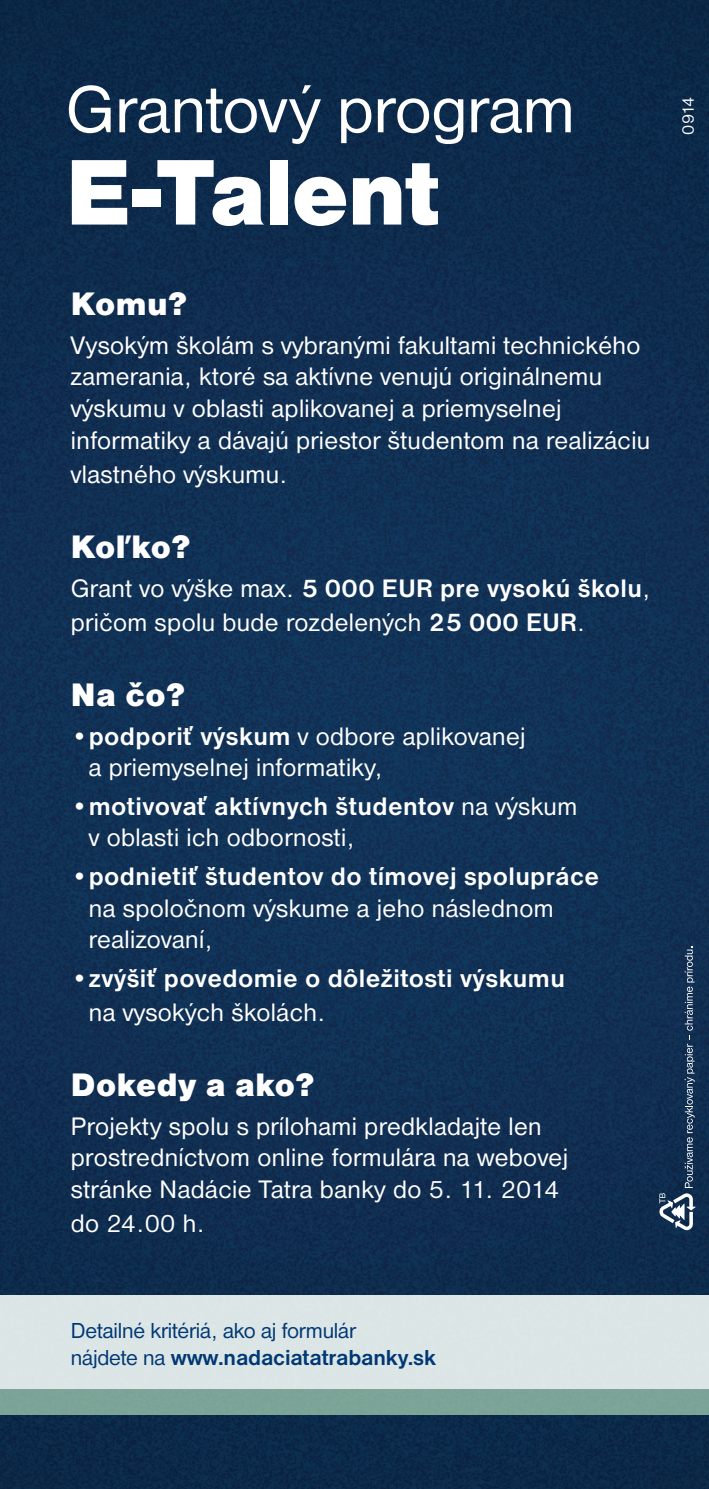
<style>
.page{position:relative;width:709px;height:1489px;background:#fff}
.page>*{position:absolute;margin:0;border:0;box-sizing:border-box;transform-origin:0 0}
.t1{font:96.5px "Nimbus Sans DOT Blac";letter-spacing:-.015em;color:#fff}
.t2{font:69.25px "Nimbus Sans DOT";letter-spacing:-.005em;color:#fff}
.t3{font:33.75px "Nimbus Sans DOT Blac";letter-spacing:.015em;color:#fff}
.t4{font:26.25px/31.5px "Nimbus Sans DOT";letter-spacing:.015em;color:#fff}
.t5{font:700 26.25px/34.5px "Nimbus Sans DOT";letter-spacing:.015em;color:#fff}
.t6{font:22.5px/27px "Nimbus Sans DOT";letter-spacing:-.01em;color:#003874}
.t7{font:17.5px "Nimbus Sans DOT";color:#fff}
.s1{font-weight:700}
.s2{font-weight:400}
</style>
<div class="page">
<img style="left:0;top:0;width:709px;height:1488px">
<div style="left:0;top:1295px;width:709px;height:94px;background:#dce5e5"></div>
<div style="left:0;top:1389px;width:709px;height:25px;background:#7ca497"></div>
<svg style="left:684px;top:946px;width:10px;height:241px"></svg>
<svg style="left:659px;top:1193px;width:36px;height:37px"></svg>
<h2 class="t2" style="left:66px;top:82px;width:511px">Grantový program</h2>
<h1 class="t1" style="left:66px;top:154px;width:376px">E-Talent</h1>
<p class="t3" style="left:71px;top:291px;width:118px">Komu?</p>
<p class="t4" style="left:71px;top:332px;width:581px">Vysokým školám s vybranými fakultami technického zamerania, ktoré sa aktívne venujú originálnemu výskumu v oblasti aplikovanej a priemyselnej informatiky a dávajú priestor študentom na realizáciu</p>
<p class="t4" style="left:71px;top:461px;width:218px">vlastného výskumu.</p>
<p class="t3" style="left:71px;top:533px;width:121px">Koľko?</p>
<p class="t4" style="left:71px;top:573px;width:581px;line-height:34.5px">Grant vo výške max. <span class="s1">5 000 EUR pre vysokú školu</span>, pričom spolu bude rozdelených <span class="s1">25 000 EUR</span>.</p>
<p class="t3" style="left:71px;top:681px;width:116px">Na čo?</p>
<p class="t4" style="left:89px;top:722px;width:438px;text-indent:-18px">• <span class="s1">podporiť výskum</span> v odbore aplikovanej a priemyselnej informatiky,</p>
<p class="t4" style="left:89px;top:792px;width:490px;text-indent:-18px">• <span class="s1">motivovať aktívnych študentov</span> na výskum v oblasti ich odbornosti,</p>
<p class="t4" style="left:89px;top:862px;width:512px;text-indent:-18px">• <span class="s1">podnietiť študentov do tímovej spolupráce </span>na spoločnom výskume a jeho následnom realizovaní,</p>
<p class="t5" style="left:89px;top:961px;width:478px;text-indent:-18px"><span class="s2">•</span> zvýšiť povedomie o dôležitosti výskumu <span class="s2">na vysokých školách.</span></p>
<p class="t3" style="left:71px;top:1071px;width:245px">Dokedy a ako?</p>
<p class="t4" style="left:71px;top:1112px;width:498px">Projekty spolu s prílohami predkladajte len prostredníctvom online formulára na webovej stránke Nadácie Tatra banky do 5. 11. 2014</p>
<p class="t4" style="left:71px;top:1210px;width:135px">do 24.00 h.</p>
<p class="t7" style="left:681px;top:135px;width:40px;rotate:-90deg">0914</p>
<p class="t6" style="left:71px;top:1318px;width:367px">Detailné kritériá, ako aj formulár<br>nájdete na <span class="s1">www.nadaciatatrabanky.sk</span></p>
</div>
